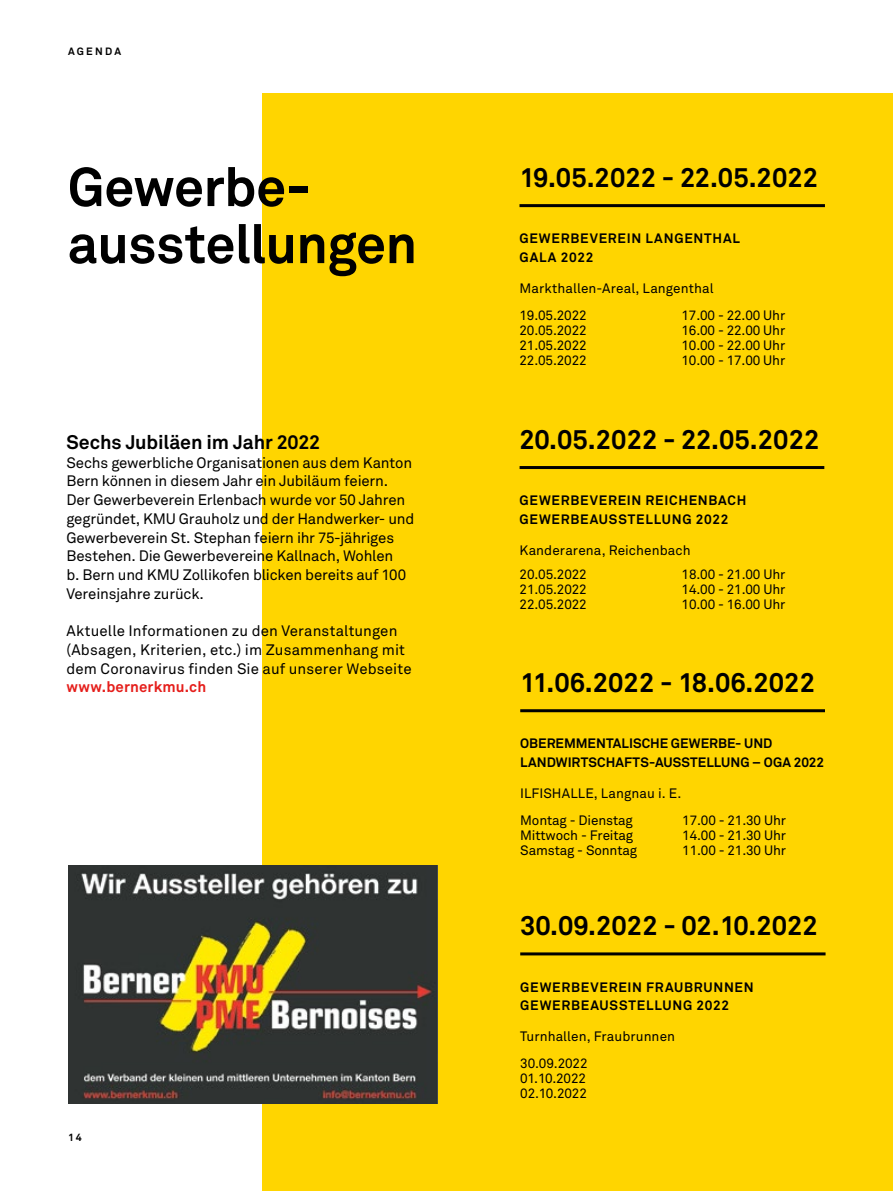
<style>
.page{position:relative;width:893px;height:1191px;background:#fff}
.page>*{position:absolute;margin:0;border:0;box-sizing:border-box;transform-origin:0 0}
.t1{font:700 54px/57px "Akkurat";letter-spacing:-.01em;color:#000}
.t2{font:700 27px "Akkurat";color:#000}
.t3{font:700 19.5px "Akkurat";letter-spacing:-.005em;color:#000}
.t4{font:15px/18.8px "Akkurat";letter-spacing:-.01em;color:#000}
.t5{font:15px/18.8px "Akkurat";letter-spacing:.01em;color:#000}
.t6{font:700 15px "Akkurat";letter-spacing:.01em;color:#e51e1b}
.t7{font:13.5px/27px "Akkurat";letter-spacing:-.01em;color:#000}
.t8{font:700 13.5px/18.8px "Akkurat";letter-spacing:.055em;color:#000}
.t9{font:700 13.5px/18.8px "Akkurat";color:#000}
.t10{font:700 10.5px "Akkurat";letter-spacing:.205em;color:#000}
</style>
<div class="page">
<div style="left:262px;top:94px;width:631px;height:1097px;background:#ffd500"></div>
<img style="left:68px;top:865px;width:370px;height:238px">
<hr style="left:519px;top:204px;width:306px;height:3px;background:#000">
<hr style="left:520px;top:709px;width:305px;height:3px;background:#000">
<hr style="left:520px;top:952px;width:305px;height:3px;background:#000">
<hr style="left:520px;top:466px;width:304px;height:3px;background:#000">
<p class="t10" style="left:68px;top:45px;width:55px">AGENDA</p>
<h1 class="t1" style="left:68px;top:159px;width:351px">Gewerbe&shy;ausstellungen</h1>
<h3 class="t3" style="left:66px;top:430px;width:255px">Sechs Jubiläen im Jahr 2022</h3>
<p class="t4" style="left:66px;top:453px;width:349px">Sechs gewerbliche Organisationen aus dem Kanton Bern können in diesem Jahr ein Jubiläum feiern.<br>Der Gewerbeverein Erlenbach wurde vor 50 Jahren gegründet, KMU Grauholz und der Handwerker- und Gewerbeverein St. Stephan feiern ihr 75-jähriges Bestehen. Die Gewerbevereine Kallnach, Wohlen<br>b. Bern und KMU Zollikofen blicken bereits auf 100<br>Vereinsjahre zurück.</p>
<p class="t5" style="left:66px;top:622px;width:347px">Aktuelle Informationen zu den Veranstaltungen (Absagen, Kriterien, etc.) im Zusammenhang mit dem Coronavirus finden Sie auf unserer Webseite</p>
<p class="t6" style="left:66px;top:677px;width:141px">www.bernerkmu.ch</p>
<p class="t10" style="left:68px;top:1130px;width:15px">14</p>
<h2 class="t2" style="left:519px;top:161px;width:300px">19.05.2022 - 22.05.2022</h2>
<p class="t8" style="left:519px;top:229px;width:222px">GEWERBEVEREIN LANGENTHAL<br>GALA 2022</p>
<p class="t7" style="left:519px;top:275px;width:196px">Markthallen-Areal, Langenthal<br>19.05.2022</p>
<p class="t7" style="left:681px;top:302px;width:105px">17.00 - 22.00 Uhr</p>
<p class="t7" style="left:519px;top:317px;width:69px">20.05.2022</p>
<p class="t7" style="left:681px;top:317px;width:105px">16.00 - 22.00 Uhr</p>
<p class="t7" style="left:519px;top:332px;width:69px">21.05.2022</p>
<p class="t7" style="left:681px;top:332px;width:105px">10.00 - 22.00 Uhr</p>
<p class="t7" style="left:519px;top:347px;width:69px">22.05.2022</p>
<p class="t7" style="left:681px;top:347px;width:105px">10.00 - 17.00 Uhr</p>
<h2 class="t2" style="left:520px;top:422px;width:301px">20.05.2022 - 22.05.2022</h2>
<p class="t8" style="left:520px;top:491px;width:228px">GEWERBEVEREIN REICHENBACH<br>GEWERBEAUSSTELLUNG 2022</p>
<p class="t7" style="left:520px;top:538px;width:173px;line-height:24px">Kanderarena, Reichenbach<br>20.05.2022</p>
<p class="t7" style="left:682px;top:560px;width:105px">18.00 - 21.00 Uhr</p>
<p class="t7" style="left:520px;top:575px;width:69px">21.05.2022</p>
<p class="t7" style="left:682px;top:575px;width:105px">14.00 - 21.00 Uhr</p>
<p class="t7" style="left:520px;top:590px;width:69px">22.05.2022</p>
<p class="t7" style="left:682px;top:590px;width:105px">10.00 - 16.00 Uhr</p>
<h2 class="t2" style="left:520px;top:665px;width:296px">11.06.2022 - 18.06.2022</h2>
<p class="t9" style="left:520px;top:734px;width:305px">OBEREMMENTALISCHE GEWERBE- UND<br>LANDWIRTSCHAFTS-AUSSTELLUNG – OGA 2022</p>
<p class="t7" style="left:520px;top:780px;width:163px">ILFISHALLE, Langnau i. E.<br>Montag - Dienstag</p>
<p class="t7" style="left:682px;top:807px;width:105px">17.00 - 21.30 Uhr</p>
<p class="t7" style="left:520px;top:822px;width:115px">Mittwoch - Freitag</p>
<p class="t7" style="left:682px;top:822px;width:105px">14.00 - 21.30 Uhr</p>
<p class="t7" style="left:520px;top:837px;width:118px">Samstag - Sonntag</p>
<p class="t7" style="left:682px;top:837px;width:105px">11.00 - 21.30 Uhr</p>
<h2 class="t2" style="left:520px;top:909px;width:299px">30.09.2022 - 02.10.2022</h2>
<p class="t8" style="left:520px;top:977px;width:235px">GEWERBEVEREIN FRAUBRUNNEN<br>GEWERBEAUSSTELLUNG 2022</p>
<p class="t7" style="left:520px;top:1023px;width:156px">Turnhallen, Fraubrunnen<br>30.09.2022</p>
<p class="t7" style="left:520px;top:1071px;width:68px;line-height:15px">01.10.2022<br>02.10.2022</p>
</div>
